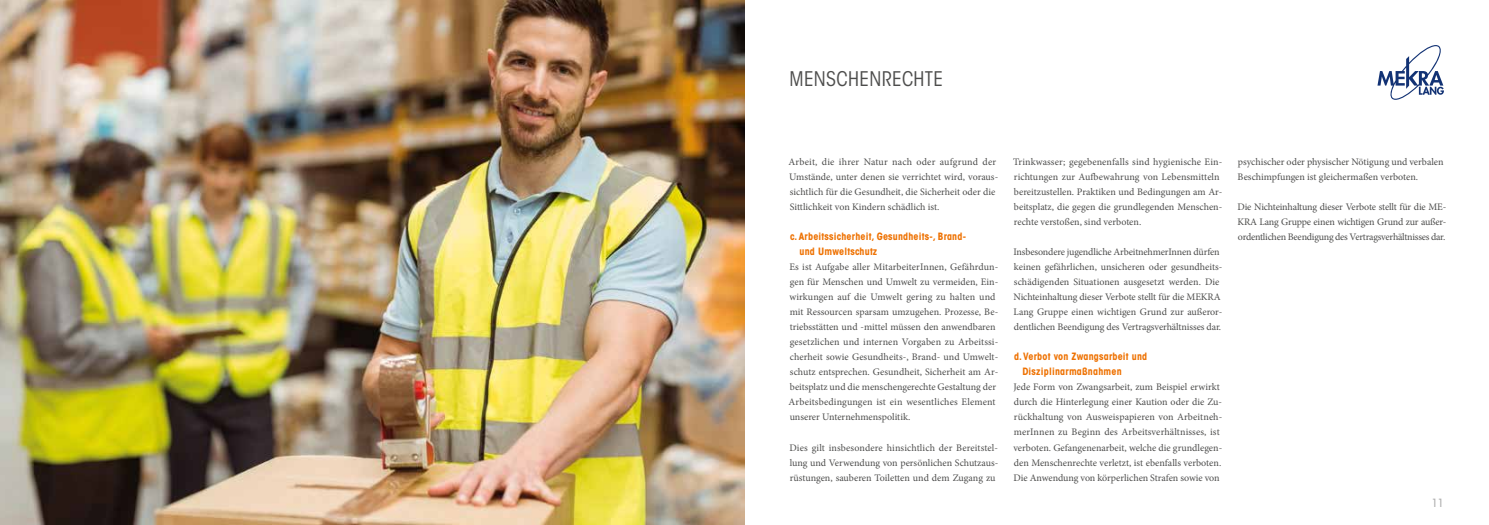
<style>
.page{position:relative;width:1489px;height:525px;background:#fff}
.page>*{position:absolute;margin:0;border:0;box-sizing:border-box;transform-origin:0 0}
.t1{font:condensed 20px "ITC Avant Garde Std";letter-spacing:.02em;color:#4d4d4c}
.t2{font:500 condensed 11.25px "ITC Avant Garde Std";color:#aeaeae}
.t3{font:10px/15px "Minion Pro";color:#4d4d4c}
.t4{font:700 condensed 10px/15px "ITC Avant Garde Std";letter-spacing:.02em;color:#ee7203}
</style>
<div class="page">
<svg style="left:1377px;top:45px;width:66px;height:55px"></svg>
<img style="left:0;top:0;width:744px;height:524px">
<h1 class="t1" style="left:789px;top:66px;width:155px">MENSCHENRECHTE</h1>
<p class="t3" style="left:788px;top:154px;width:211px">Arbeit, die ihrer Natur nach oder aufgrund der Umstände, unter denen sie verrichtet wird, voraus&shy;sichtlich für die Gesundheit, die Sicherheit oder die Sittlichkeit von Kindern schädlich ist.</p>
<p class="t4" style="left:799px;top:229px;width:168px;text-indent:-9px">c. Arbeitssicherheit, Gesundheits-, Brand&shy;und Umweltschutz</p>
<p class="t3" style="left:788px;top:259px;width:211px">Es ist Aufgabe aller MitarbeiterInnen, Gefährdun&shy;gen für Menschen und Umwelt zu vermeiden, Ein&shy;wirkungen auf die Umwelt gering zu halten und mit Ressourcen sparsam umzugehen. Prozesse, Be&shy;triebsstätten und -mittel müssen den anwendbaren gesetzlichen und internen Vorgaben zu Arbeitssi&shy;cherheit sowie Gesundheits-, Brand- und Umwelt&shy;schutz entsprechen. Gesundheit, Sicherheit am Ar&shy;beitsplatz und die menschengerechte Gestaltung der Arbeitsbedingungen ist ein wesentliches Element unserer Unternehmenspolitik.</p>
<p class="t3" style="left:789px;top:439px;width:210px;text-align:justify">Dies gilt insbesondere hinsichtlich der Bereitstel&shy;lung und Verwendung von persönlichen Schutzaus&shy;rüstungen, sauberen Toiletten und dem Zugang zu</p>
<p class="t3" style="left:1013px;top:154px;width:211px">Trinkwasser; gegebenenfalls sind hygienische Ein&shy;richtungen zur Aufbewahrung von Lebensmitteln bereitzustellen. Praktiken und Bedingungen am Ar&shy;beitsplatz, die gegen die grundlegenden Menschen&shy;rechte verstoßen, sind verboten.</p>
<p class="t3" style="left:1013px;top:244px;width:210px">Insbesondere jugendliche ArbeitnehmerInnen dürfen keinen gefährlichen, unsicheren oder gesundheits&shy;schädigenden Situationen ausgesetzt werden. Die Nichteinhaltung dieser Verbote stellt für die MEKRA Lang Gruppe einen wichtigen Grund zur außeror&shy;dentlichen Beendigung des Vertragsverhältnisses dar.</p>
<p class="t4" style="left:1022px;top:349px;width:126px;text-indent:-8px">d. Verbot von Zwangsarbeit und<br>Disziplinarmaßnahmen</p>
<p class="t3" style="left:1013px;top:379px;width:210px">Jede Form von Zwangsarbeit, zum Beispiel erwirkt durch die Hinterlegung einer Kaution oder die Zu&shy;rückhaltung von Ausweispapieren von Arbeitneh&shy;merInnen zu Beginn des Arbeitsverhältnisses, ist verboten. Gefangenenarbeit, welche die grundlegen&shy;den Menschenrechte verletzt, ist ebenfalls verboten.<br>Die Anwendung von körperlichen Strafen sowie von</p>
<p class="t3" style="left:1237px;top:154px;width:208px">psychischer oder physischer Nötigung und verbalen<br>Beschimpfungen ist gleichermaßen verboten.</p>
<p class="t3" style="left:1237px;top:199px;width:210px;text-align:justify">Die Nichteinhaltung dieser Verbote stellt für die ME-KRA Lang Gruppe einen wichtigen Grund zur außer&shy;ordentlichen Beendigung des Vertragsverhältnisses dar.</p>
<p class="t2" style="left:1431px;top:495px;width:14px">11</p>
</div>
